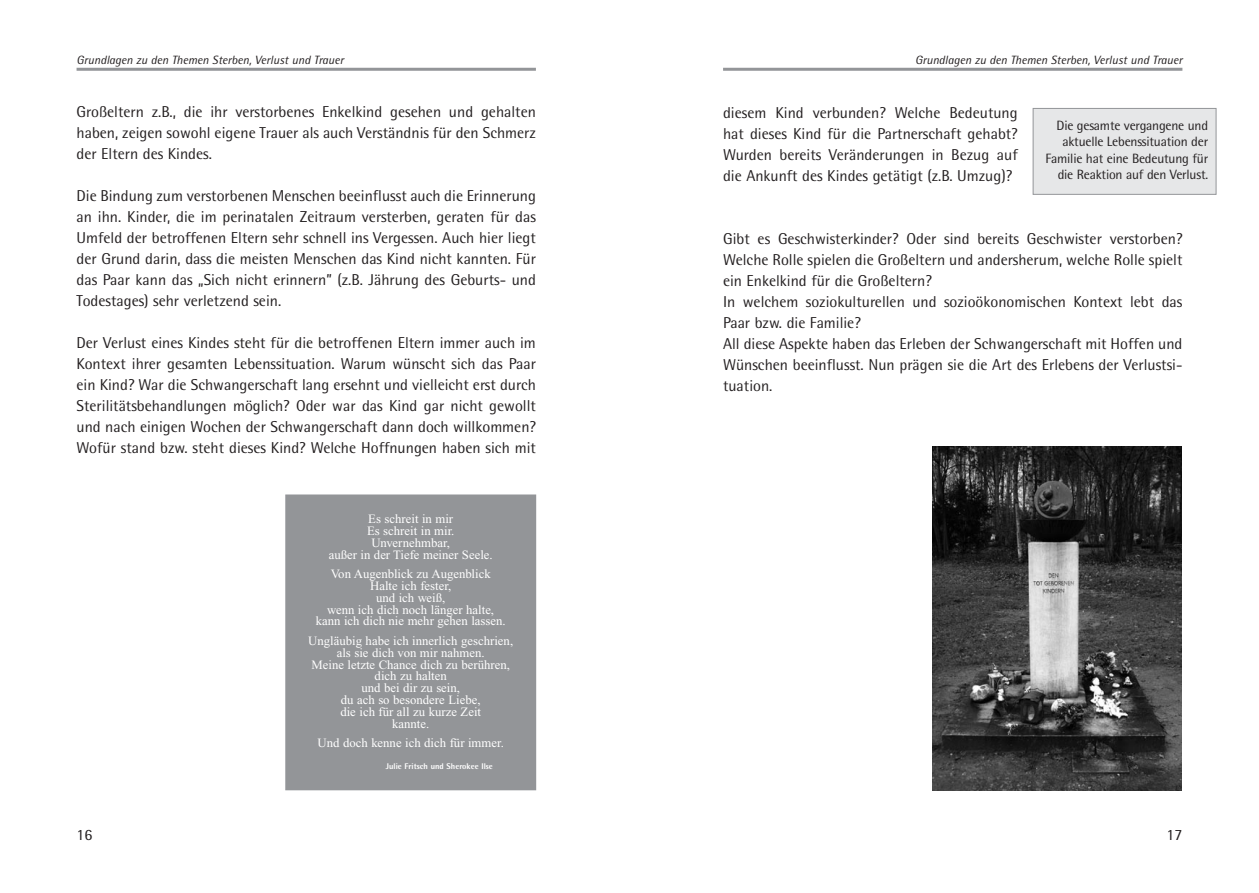
<style>
.page{position:relative;width:1259px;height:893px;background:#fff}
.page>*{position:absolute;margin:0;border:0;box-sizing:border-box;transform-origin:0 0}
.t1{font:15.75px/21px "Rotis Semi Sans";color:#231f20;text-align:justify}
.t2{font:13.5px/16.5px "Rotis Semi Sans";letter-spacing:-.015em;color:#231f20;text-align:right}
.t3{font:12.75px/11.9px "Times New Roman";color:#fff;text-align:center}
.t4{font:italic 12px "Rotis Semi Sans";color:#231f20}
.t5{font:800 8.25px "Rotis Semi Sans";color:#fff}
</style>
<div class="page">
<hr style="left:723px;top:68px;width:459px;height:3px;background:#939598">
<hr style="left:77px;top:68px;width:459px;height:3px;background:#939598">
<div style="left:286px;top:495px;width:249px;height:295px;background:#939598"></div>
<div style="left:285px;top:495px;width:251px;height:295px;border:1px solid #939598"></div>
<img style="left:933px;top:447px;width:248px;height:344px">
<div style="left:1033px;top:109px;width:182px;height:85px;background:#e6e7e8"></div>
<div style="left:1032px;top:108px;width:184px;height:87px;border:1px solid #939598"></div>
<p class="t4" style="left:77px;top:55px;width:269px">Grundlagen zu den Themen Sterben, Verlust und Trauer</p>
<p class="t1" style="left:77px;top:103px;width:461px">Großeltern z.B., die ihr verstorbenes Enkelkind gesehen und gehalten haben, zeigen sowohl eigene Trauer als auch Verständnis für den Schmerz der Eltern des Kindes.</p>
<p class="t1" style="left:77px;top:187px;width:461px">Die Bindung zum verstorbenen Menschen beeinflusst auch die Erinnerung an ihn. Kinder, die im perinatalen Zeitraum versterben, geraten für das Umfeld der betroffenen Eltern sehr schnell ins Vergessen. Auch hier liegt der Grund darin, dass die meisten Menschen das Kind nicht kannten. Für das Paar kann das „Sich nicht erinnern” (z.B. Jährung des Geburts- und Todestages) sehr verletzend sein.</p>
<p class="t1" style="left:77px;top:334px;width:461px">Der Verlust eines Kindes steht für die betroffenen Eltern immer auch im Kontext ihrer gesamten Lebenssituation. Warum wünscht sich das Paar ein Kind? War die Schwangerschaft lang ersehnt und vielleicht erst durch Sterilitätsbehandlungen möglich? Oder war das Kind gar nicht gewollt und nach einigen Wochen der Schwangerschaft dann doch willkommen?<br>Wofür stand bzw. steht dieses Kind? Welche Hoffnungen haben sich mit</p>
<p class="t1" style="left:77px;top:826px;width:17px">16</p>
<p class="t3" style="left:329px;top:514px;width:166px">Es schreit in mir<br>Es schreit in mir.<br>Unvernehmbar,<br>außer in der Tiefe meiner Seele.</p>
<p class="t3" style="left:316px;top:569px;width:191px">Von Augenblick zu Augenblick<br>Halte ich fester,<br>und ich weiß,<br>wenn ich dich noch länger halte, kann ich dich nie mehr gehen lassen.</p>
<p class="t3" style="left:308px;top:636px;width:206px">Ungläubig habe ich innerlich geschrien, als sie dich von mir nahmen.<br>Meine letzte Chance dich zu berühren, dich zu halten<br>und bei dir zu sein,<br>du ach so besondere Liebe,<br>die ich für all zu kurze Zeit<br>kannte.</p>
<p class="t3" style="left:317px;top:738px;width:188px">Und doch kenne ich dich für immer.</p>
<p class="t5" style="left:386px;top:763px;width:109px">Julie Fritsch und Sherokee Ilse</p>
<p class="t4" style="left:915px;top:55px;width:269px">Grundlagen zu den Themen Sterben, Verlust und Trauer</p>
<p class="t1" style="left:723px;top:104px;width:296px">diesem Kind verbunden? Welche Bedeutung hat dieses Kind für die Partnerschaft gehabt?<br>Wurden bereits Veränderungen in Bezug auf die Ankunft des Kindes getätigt (z.B. Umzug)?</p>
<p class="t2" style="left:1045px;top:118px;width:164px">Die gesamte vergangene und aktuelle Lebenssituation der<br>Familie hat eine Bedeutung für die Reaktion auf den Verlust.</p>
<p class="t1" style="left:723px;top:230px;width:461px;text-align:left">Gibt es Geschwisterkinder? Oder sind bereits Geschwister verstorben?<br>Welche Rolle spielen die Großeltern und andersherum, welche Rolle spielt ein Enkelkind für die Großeltern?<br>In welchem soziokulturellen und sozioökonomischen Kontext lebt das Paar bzw. die Familie?<br>All diese Aspekte haben das Erleben der Schwangerschaft mit Hoffen und Wünschen beeinflusst. Nun prägen sie die Art des Erlebens der Verlustsi&shy;tuation.</p>
<p class="t1" style="left:1166px;top:826px;width:17px">17</p>
</div>
